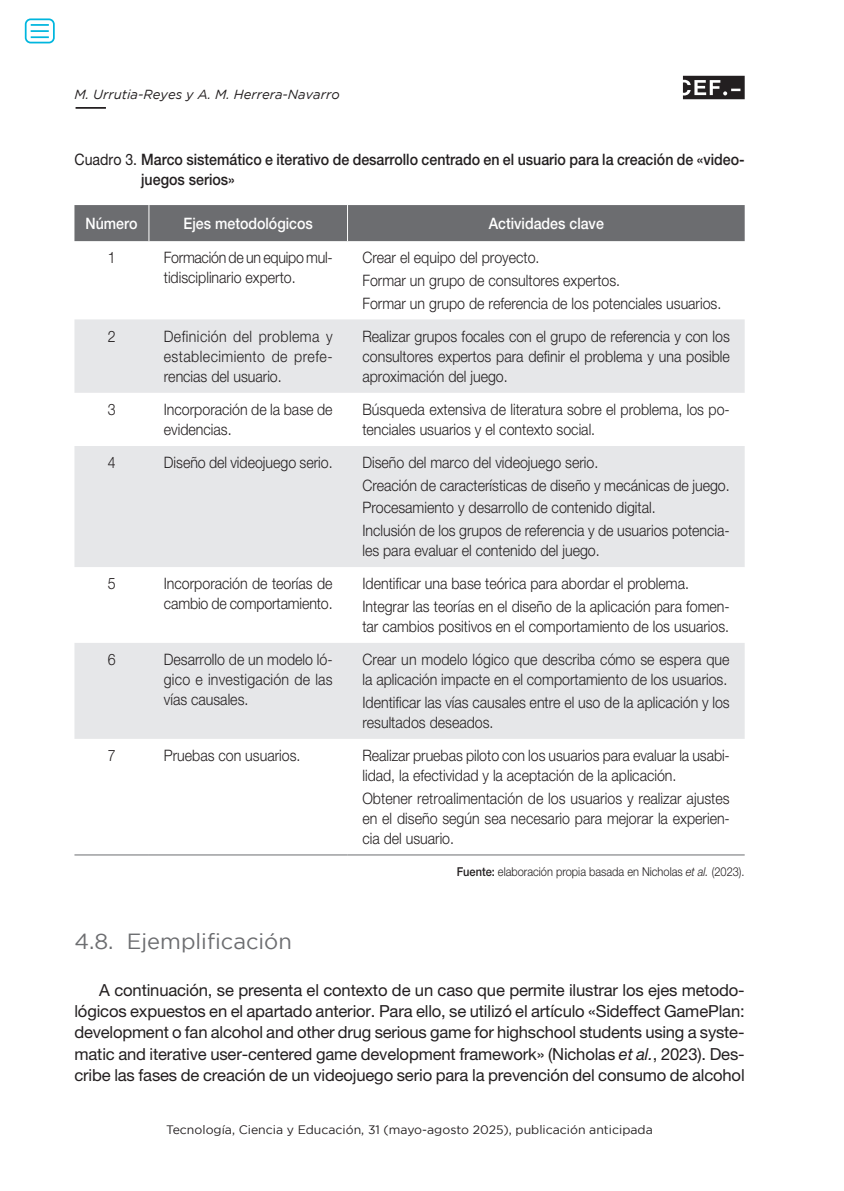
<style>
.page{position:relative;width:844px;height:1191px;background:#fff}
.page>*{position:absolute;margin:0;border:0;box-sizing:border-box;transform-origin:0 0}
.epígrafe_1_1_rtye{font:21.88px "Gotham";color:#6c6d70}
.texto_normal{font:16.62px/21.3px "Helvetica Neue LT Std";letter-spacing:-.01em;color:#231f20;text-align:justify}
.Tablas_y_gráficos{font:300 15.75px/20.1px "Helvetica Neue LT Std";color:#231f20;scale:.9 1}
.Tablas_título{font:500 15.75px/20.1px "Helvetica Neue LT Std";color:#231f20;scale:.9 1}
.Cabeceras_tablas_y_g{font:500 15.75px "Helvetica Neue LT Std";color:#fff;scale:.9 1}
.t1{font:italic 13.12px "Gotham";color:#231f20}
.t2{font:12.25px "Gotham";color:#231f20}
.Fuente_tablas_y_graf{font:300 12.25px "Helvetica Neue LT Std";color:#231f20;scale:.9 1}
.s1{font-weight:400}
.s2{font-weight:500}
.s3{font-style:italic}
</style>
<div class="page">
<svg style="left:682px;top:76px;width:62px;height:23px"></svg>
<hr style="left:76px;top:107px;width:30px;height:2px;background:#231f20">
<div style="left:74px;top:205px;width:670px;height:36px;background:#6c6d70"></div>
<svg style="left:74px;top:319px;width:670px;height:420px;fill:#e6e7e9"></svg>
<hr style="left:148px;top:205px;width:1px;height:36px;background:#fff">
<hr style="left:347px;top:205px;width:1px;height:36px;background:#fff">
<hr style="left:74px;top:854px;width:75px;height:1px;background:#6c6d70">
<hr style="left:149px;top:854px;width:198px;height:1px;background:#6c6d70">
<hr style="left:347px;top:854px;width:397px;height:1px;background:#6c6d70">
<div style="left:25px;top:18px;width:30px;height:25px;border:2px solid #00b6de;border-radius:5px"></div>
<svg style="left:31px;top:24px;width:18px;height:14px"></svg>
<p class="t1" style="left:74px;top:87px;width:267px">M. Urrutia-Reyes y A. M. Herrera-Navarro</p>
<p class="Tablas_título" style="left:141px;top:149px;width:672px;text-indent:-67px"><span class="s1">Cuadro 3.</span> Marco sistemático e iterativo de desarrollo centrado en el usuario para la creación de «video&shy;juegos serios»</p>
<p class="Cabeceras_tablas_y_g" style="left:85px;top:214px;width:59px">Número</p>
<p class="Cabeceras_tablas_y_g" style="left:183px;top:214px;width:145px">Ejes metodológicos</p>
<p class="Cabeceras_tablas_y_g" style="left:488px;top:214px;width:129px">Actividades clave</p>
<p class="Tablas_y_gráficos" style="left:108px;top:247px;width:10px">1</p>
<p class="Tablas_y_gráficos" style="left:164px;top:247px;width:189px">Formación de un equipo mul&shy;tidisciplinario experto.</p>
<p class="Tablas_y_gráficos" style="left:362px;top:247px;width:198px">Crear el equipo del proyecto.</p>
<p class="Tablas_y_gráficos" style="left:362px;top:270px;width:288px">Formar un grupo de consultores expertos.</p>
<p class="Tablas_y_gráficos" style="left:362px;top:292px;width:400px">Formar un grupo de referencia de los potenciales usuarios.</p>
<p class="Tablas_y_gráficos" style="left:108px;top:325px;width:10px">2</p>
<p class="Tablas_y_gráficos" style="left:164px;top:325px;width:189px;text-align:justify">Definición del problema y establecimiento de prefe&shy;rencias del usuario.</p>
<p class="Tablas_y_gráficos" style="left:362px;top:325px;width:410px;text-align:justify">Realizar grupos focales con el grupo de referencia y con los consultores expertos para definir el problema y una posible aproximación del juego.</p>
<p class="Tablas_y_gráficos" style="left:108px;top:399px;width:10px">3</p>
<p class="Tablas_y_gráficos" style="left:164px;top:399px;width:189px">Incorporación de la base de evidencias.</p>
<p class="Tablas_y_gráficos" style="left:362px;top:399px;width:409px">Búsqueda extensiva de literatura sobre el problema, los po&shy;tenciales usuarios y el contexto social.</p>
<p class="Tablas_y_gráficos" style="left:108px;top:452px;width:10px">4</p>
<p class="Tablas_y_gráficos" style="left:164px;top:452px;width:189px">Diseño del videojuego serio.</p>
<p class="Tablas_y_gráficos" style="left:362px;top:452px;width:264px">Diseño del marco del videojuego serio.</p>
<p class="Tablas_y_gráficos" style="left:362px;top:475px;width:409px">Creación de características de diseño y mecánicas de juego.</p>
<p class="Tablas_y_gráficos" style="left:362px;top:497px;width:327px">Procesamiento y desarrollo de contenido digital.</p>
<p class="Tablas_y_gráficos" style="left:362px;top:520px;width:409px">Inclusión de los grupos de referencia y de usuarios potencia&shy;les para evaluar el contenido del juego.</p>
<p class="Tablas_y_gráficos" style="left:108px;top:573px;width:10px">5</p>
<p class="Tablas_y_gráficos" style="left:164px;top:573px;width:189px">Incorporación de teorías de cambio de comportamiento.</p>
<p class="Tablas_y_gráficos" style="left:362px;top:573px;width:364px">Identificar una base teórica para abordar el problema.</p>
<p class="Tablas_y_gráficos" style="left:362px;top:596px;width:409px">Integrar las teorías en el diseño de la aplicación para fomen&shy;tar cambios positivos en el comportamiento de los usuarios.</p>
<p class="Tablas_y_gráficos" style="left:108px;top:649px;width:10px">6</p>
<p class="Tablas_y_gráficos" style="left:164px;top:649px;width:189px;text-align:justify">Desarrollo de un modelo ló&shy;gico e investigación de las vías causales.</p>
<p class="Tablas_y_gráficos" style="left:362px;top:649px;width:409px">Crear un modelo lógico que describa cómo se espera que la aplicación impacte en el comportamiento de los usuarios.</p>
<p class="Tablas_y_gráficos" style="left:362px;top:692px;width:409px">Identificar las vías causales entre el uso de la aplicación y los resultados deseados.</p>
<p class="Tablas_y_gráficos" style="left:108px;top:745px;width:10px">7</p>
<p class="Tablas_y_gráficos" style="left:164px;top:745px;width:153px">Pruebas con usuarios.</p>
<p class="Tablas_y_gráficos" style="left:362px;top:745px;width:409px">Realizar pruebas piloto con los usuarios para evaluar la usabi&shy;lidad, la efectividad y la aceptación de la aplicación.</p>
<p class="Tablas_y_gráficos" style="left:362px;top:787px;width:409px;text-align:justify">Obtener retroalimentación de los usuarios y realizar ajustes en el diseño según sea necesario para mejorar la experien&shy;cia del usuario.</p>
<p class="Fuente_tablas_y_graf" style="left:456px;top:864px;width:321px"><span class="s2">Fuente:</span> elaboración propia basada en Nicholas <span class="s3">et al.</span> (2023).</p>
<p class="epígrafe_1_1_rtye" style="left:74px;top:929px;width:219px">4.8. Ejemplificación</p>
<p class="texto_normal" style="left:74px;top:978px;width:671px;text-indent:25px">A continuación, se presenta el contexto de un caso que permite ilustrar los ejes metodo&shy;lógicos expuestos en el apartado anterior. Para ello, se utilizó el artículo «Sideffect GamePlan: development o fan alcohol and other drug serious game for highschool students using a syste&shy;matic and iterative user-centered game development framework» (Nicholas <span class="s3">et al.</span>, 2023). Des&shy;cribe las fases de creación de un videojuego serio para la prevención del consumo de alcohol</p>
<p class="t2" style="left:166px;top:1123px;width:488px">Tecnología, Ciencia y Educación, 31 (mayo-agosto 2025), publicación anticipada</p>
</div>
